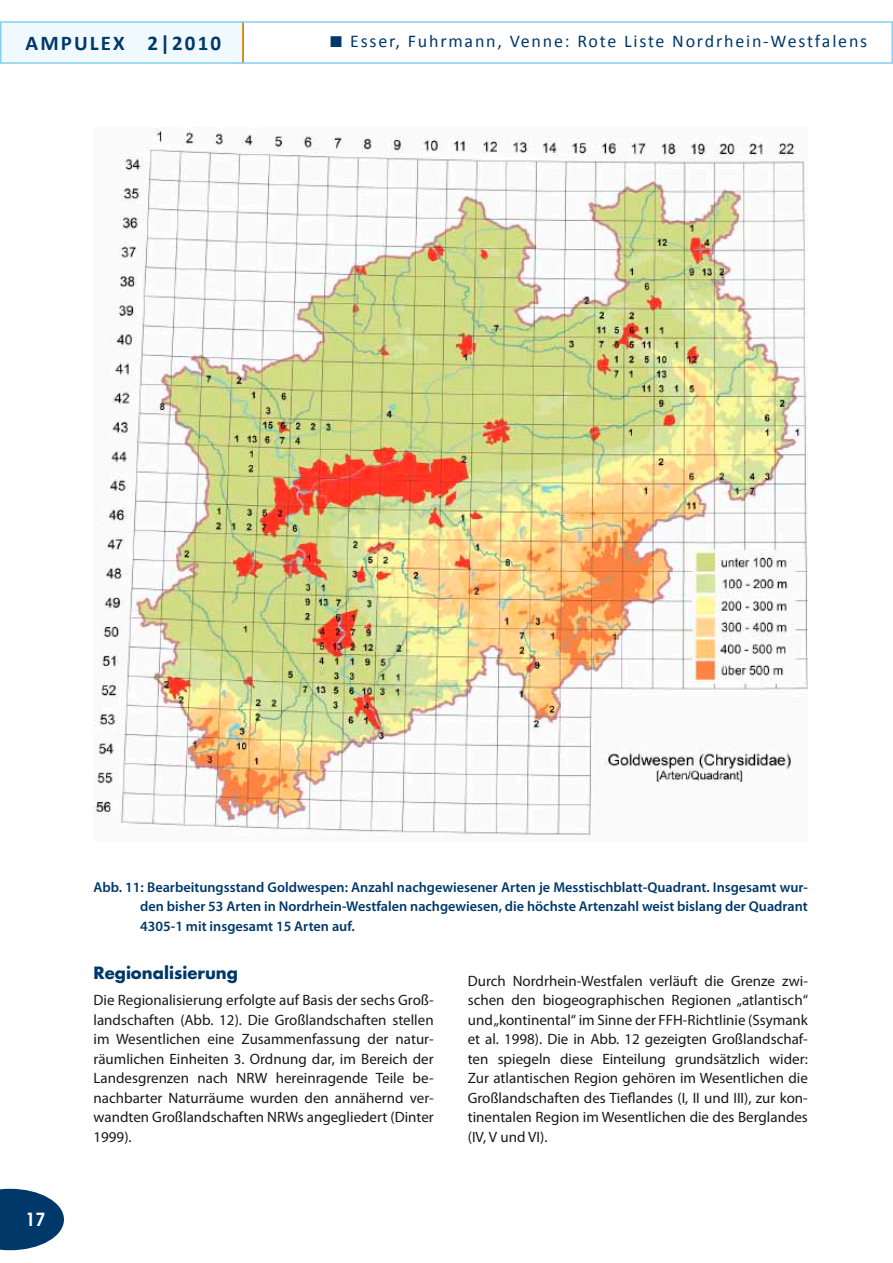
<style>
.page{position:relative;width:893px;height:1263px;background:#fff}
.page>*{position:absolute;margin:0;border:0;box-sizing:border-box;transform-origin:0 0}
.t1{font:700 21px "Calibri";letter-spacing:.1em;color:#00386a}
.t2{font:18px "Calibri";letter-spacing:.1em;color:#00386a}
.t3{font:600 18px "Avant Garde";color:#fff}
.t4{font:700 16.5px "Futura";color:#00386a}
.t5{font:15px/19.5px "Myriad Pro";color:#1a171c;text-align:justify}
.t6{font:600 14.25px/19.5px "Myriad Pro";color:#00386a;text-align:justify}
</style>
<div class="page">
<div style="left:238px;top:21px;width:655px;height:43px;border:2px solid #85d0f0"></div>
<svg style="left:0;top:1189px;width:64px;height:61px"></svg>
<div style="left:0;top:21px;width:244px;height:43px;background:#f0f9fd;border:2px solid #85d0f0"></div>
<hr style="left:242px;top:23px;width:2px;height:39px;background:#e18602">
<img style="left:94px;top:128px;width:714px;height:708px">
<h1 class="t1" style="left:26px;top:30px;width:62px">AMPULE</h1>
<h1 class="t1" style="left:113px;top:30px;width:109px">X 2|2010</h1>
<p class="t2" style="left:350px;top:30px;width:519px">Esser, Fuhrmann, Venne: Rote Liste Nordrhein-Westfalens</p>
<p class="t6" style="left:140px;top:877px;width:669px;text-indent:-47px">Abb. 11: Bearbeitungsstand Goldwespen: Anzahl nachgewiesener Arten je Messtischblatt-Quadrant. Insgesamt wur&shy;den bisher 53 Arten in Nordrhein-Westfalen nachgewiesen, die höchste Artenzahl weist bislang der Quadrant 4305-1 mit insgesamt 15 Arten auf.</p>
<p class="t3" style="left:26px;top:1208px;width:22px">17</p>
<p class="t4" style="left:94px;top:962px;width:146px">Regionalisierung</p>
<p class="t5" style="left:94px;top:990px;width:342px">Die Regionalisierung erfolgte auf Basis der sechs Groß&shy;landschaften (Abb. 12). Die Großlandschaften stellen im Wesentlichen eine Zusammenfassung der natur&shy;räumlichen Einheiten 3. Ordnung dar, im Bereich der Landesgrenzen nach NRW hereinragende Teile be&shy;nachbarter Naturräume wurden den annähernd ver&shy;wandten Großlandschaften NRWs angegliedert (Dinter 1999).</p>
<p class="t5" style="left:468px;top:971px;width:342px">Durch Nordrhein-Westfalen verläuft die Grenze zwi&shy;schen den biogeographischen Regionen „atlantisch“ und „kontinental“ im Sinne der FFH-Richtlinie (Ssymank et al. 1998). Die in Abb. 12 gezeigten Großlandschaf&shy;ten spiegeln diese Einteilung grundsätzlich wider:<br>Zur atlantischen Region gehören im Wesentlichen die Großlandschaften des Tieflandes (I, II und III), zur kon&shy;tinentalen Region im Wesentlichen die des Berglandes (IV, V und VI).</p>
</div>
